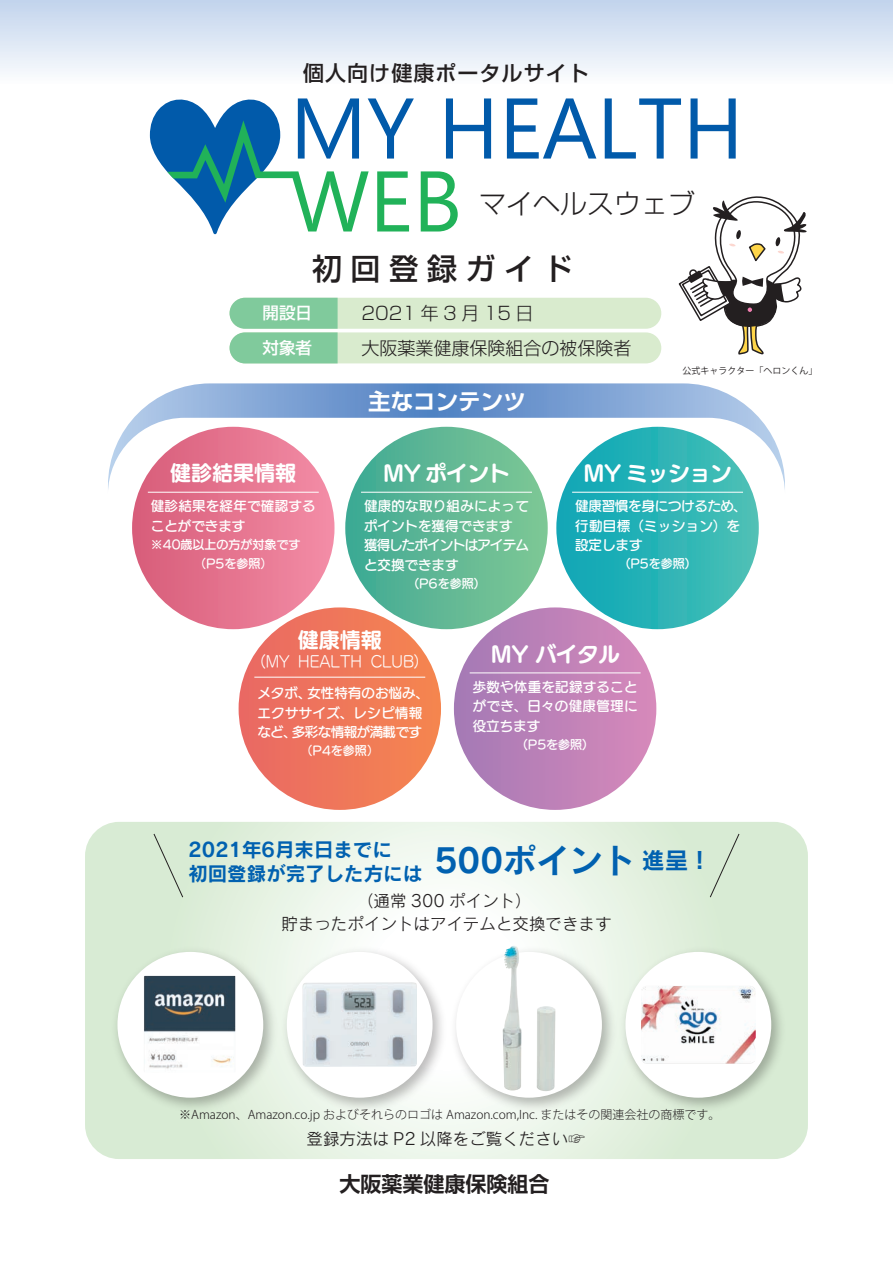
<style>
.page{position:relative;width:893px;height:1263px;background:#fff}
.page>*{position:absolute;margin:0;border:0;box-sizing:border-box;transform-origin:0 0}
.t1{font:33px "Rodin Pro B";color:#0161b0}
.t2{font:500 30px "Shin Go Pro";letter-spacing:.28em;color:#231f20}
.t3{font:300 27px "Shin Go Pro";color:#231f20}
.t4{font:23.1px "Rodin Pro B";color:#0161b0}
.t5{font:700 22.5px "Shin Go Pro De";color:#fff}
.t6{font:21px "UD Marugo Large Pro B";color:#fff}
.t7{font:500 21px "Shin Go Pro";letter-spacing:.05em;color:#231f20}
.t8{font:700 21px "Shin Go Pro De";color:#231f20}
.t9{font:19.5px "Rodin Pro B";color:#0161b0}
.t10{font:300 18px "Shin Go Pro";color:#231f20}
.t11{font:16.5px "Rodin Pro M";color:#231f20}
.t12{font:500 16.5px "Shin Go Pro";color:#fff}
.t13{font:15px "UD Marugo Large Pro M";color:#fff;scale:.9 1}
.t14{font:13.5px/19.5px "UD Marugo Large Pro DB";color:#fff}
.t15{font:13.5px/19.5px "UD Marugo Large Pro DB";letter-spacing:.02em;color:#fff}
.t16{font:13.5px "UD Marugo Large Pro DB";letter-spacing:.025em;color:#fff}
.t17{font:13.5px "UD Marugo Large Pro DB";letter-spacing:-.04em;color:#fff}
.t18{font:300 12px "Koz Go Pro";color:#231f20}
.t19{font:12px/19.5px "UD Marugo Large Pro DB";color:#fff}
.t20{font:9px "Koz Go Pro";color:#231f20}
</style>
<div class="page">
<div style="left:0;top:0;width:893px;height:85px;background:linear-gradient(to bottom,#c1d3ec,#fdfefe)"></div>
<svg style="left:85px;top:822px;width:723px;height:337px"></svg>
<svg style="left:108px;top:383px;width:677px;height:111px"></svg>
<div style="left:230px;top:298px;width:431px;height:31px;background:#d9ebce;border-radius:15px"></div>
<div style="left:230px;top:332px;width:431px;height:31px;background:#d9ebce;border-radius:15px"></div>
<svg style="left:230px;top:298px;width:108px;height:65px;background:#8acea3"></svg>
<div style="left:132px;top:427px;width:202px;height:202px;background:linear-gradient(to right,#d85e7a,#f38da6);border-radius:101px"></div>
<div style="left:345px;top:427px;width:203px;height:202px;background:linear-gradient(to right,#40aa95,#82c896);border-radius:101px"></div>
<div style="left:239px;top:607px;width:202px;height:203px;background:linear-gradient(to right,#e96864,#f58751);border-radius:101px"></div>
<div style="left:454px;top:607px;width:202px;height:203px;background:linear-gradient(to right,#a57ab6,#d789ba);border-radius:101px"></div>
<div style="left:556px;top:427px;width:203px;height:202px;background:linear-gradient(to right,#0ea6b7,#4dc1b6);border-radius:101px"></div>
<img style="left:109px;top:942px;width:169px;height:174px">
<div style="left:117px;top:952px;width:146px;height:146px;background:#fff;border-radius:50%"></div>
<img style="left:278px;top:942px;width:168px;height:174px">
<div style="left:287px;top:952px;width:146px;height:146px;background:#fff;border-radius:50%"></div>
<img style="left:446px;top:942px;width:170px;height:174px">
<div style="left:456px;top:952px;width:146px;height:146px;background:#fff;border-radius:50%"></div>
<img style="left:616px;top:942px;width:172px;height:174px">
<div style="left:625px;top:952px;width:146px;height:146px;background:#fff;border-radius:50%"></div>
<svg style="left:446px;top:98px;width:45px;height:61px"></svg>
<svg style="left:507px;top:98px;width:89px;height:61px"></svg>
<svg style="left:605px;top:98px;width:76px;height:61px"></svg>
<svg style="left:690px;top:98px;width:46px;height:61px"></svg>
<svg style="left:421px;top:171px;width:37px;height:60px"></svg>
<svg style="left:150px;top:98px;width:264px;height:136px"></svg>
<svg style="left:678px;top:196px;width:129px;height:159px"></svg>
<img style="left:144px;top:976px;width:91px;height:93px">
<img style="left:503px;top:946px;width:53px;height:145px">
<img style="left:641px;top:986px;width:115px;height:77px">
<img style="left:302px;top:982px;width:115px;height:85px">
<hr style="left:148px;top:492px;width:171px;height:1px;background:#fff">
<hr style="left:361px;top:492px;width:171px;height:1px;background:#fff">
<hr style="left:470px;top:673px;width:171px;height:1px;background:#fff">
<hr style="left:254px;top:677px;width:171px;height:1px;background:#fff">
<hr style="left:572px;top:492px;width:171px;height:1px;background:#fff">
<div style="left:153px;top:833px;width:31px;height:65px;background:#d8ebd4"></div>
<div style="left:709px;top:833px;width:31px;height:65px;background:#d8ebd4"></div>
<h3 class="t7" style="left:303px;top:55px;width:287px">個人向け健康ポータルサイト</h3>
<h3 class="t3" style="left:479px;top:182px;width:217px">マイヘルスウェブ</h3>
<h2 class="t2" style="left:312px;top:244px;width:262px">初回登録ガイド</h2>
<p class="t12" style="left:263px;top:300px;width:51px">開設日</p>
<h3 class="t10" style="left:361px;top:299px;width:174px">2021 年 3 月 15 日</h3>
<p class="t12" style="left:263px;top:334px;width:51px">対象者</p>
<h3 class="t10" style="left:361px;top:334px;width:272px">大阪薬業健康保険組合の被保険者</h3>
<p class="t20" style="left:682px;top:365px;width:136px">公式キャラクター「ヘロンくん「</p>
<h3 class="t5" style="left:368px;top:383px;width:159px">主なコンテンツ</h3>
<h3 class="t6" style="left:170px;top:455px;width:127px">健診結果情報</h3>
<p class="t15" style="left:151px;top:495px;width:166px">健診結果を経年で確認することができます</p>
<p class="t19" style="left:194px;top:533px;width:108px;text-indent:-43px">※40歳以上の方が対象です（P5を参照(</p>
<h3 class="t6" style="left:383px;top:455px;width:128px">MY ポイント</h3>
<p class="t14" style="left:364px;top:495px;width:166px">健康的な取り組みによってポイントを獲得できます獲得したポイントはアイテムと交換できます</p>
<p class="t19" style="left:414px;top:572px;width:66px">P( 6を参照(</p>
<h3 class="t6" style="left:584px;top:455px;width:149px">MY ミッション</h3>
<p class="t14" style="left:575px;top:495px;width:173px">健康習慣を身につけるため、行動目標（ミッション）を設定します</p>
<p class="t19" style="left:625px;top:553px;width:66px">P( 5を参照(</p>
<h3 class="t6" style="left:298px;top:622px;width:85px">健康情報</h3>
<p class="t14" style="left:307px;top:682px;width:123px">女性特有のお悩み、</p>
<p class="t13" style="left:260px;top:648px;width:34px">(MY</p>
<p class="t13" style="left:371px;top:648px;width:56px">CLUB(</p>
<p class="t13" style="left:298px;top:648px;width:72px">HEALTH</p>
<p class="t14" style="left:257px;top:682px;width:55px">メタボ、</p>
<p class="t16" style="left:257px;top:701px;width:166px">エクササイズ、レシピ情報</p>
<p class="t17" style="left:292px;top:720px;width:132px">多彩な情報が満載です</p>
<p class="t14" style="left:257px;top:721px;width:41px">など、</p>
<p class="t19" style="left:301px;top:740px;width:80px">（P4を参照(</p>
<h3 class="t6" style="left:491px;top:636px;width:130px">MY バイタル</h3>
<p class="t14" style="left:473px;top:676px;width:166px;text-align:justify">歩数や体重を記録することができ、日々の健康管理に役立ちます</p>
<p class="t19" style="left:523px;top:733px;width:66px">P( 5を参照(</p>
<h3 class="t9" style="left:188px;top:836px;width:205px">2021年6月末日までに</h3>
<h1 class="t1" style="left:435px;top:838px;width:202px">500ポイント</h1>
<h3 class="t9" style="left:188px;top:860px;width:235px">初回登録が完了した方には</h3>
<p class="t11" style="left:357px;top:890px;width:176px">（通常 300 ポイント(</p>
<p class="t11" style="left:281px;top:913px;width:331px">貯まったポイントはアイテムと交換できます</p>
<h3 class="t4" style="left:642px;top:845px;width:71px">進呈！</h3>
<p class="t18" style="left:179px;top:1107px;width:543px">※Amazon、Amazon.co j p. およびそれらのロゴは Amazon.com,Inc. またはその関連会社の商標です。</p>
<p class="t11" style="left:307px;top:1128px;width:280px">登録方法は P2 以降をご覧ください☞</p>
<h3 class="t8" style="left:339px;top:1167px;width:211px">大阪薬業健康保険組合</h3>
</div>
